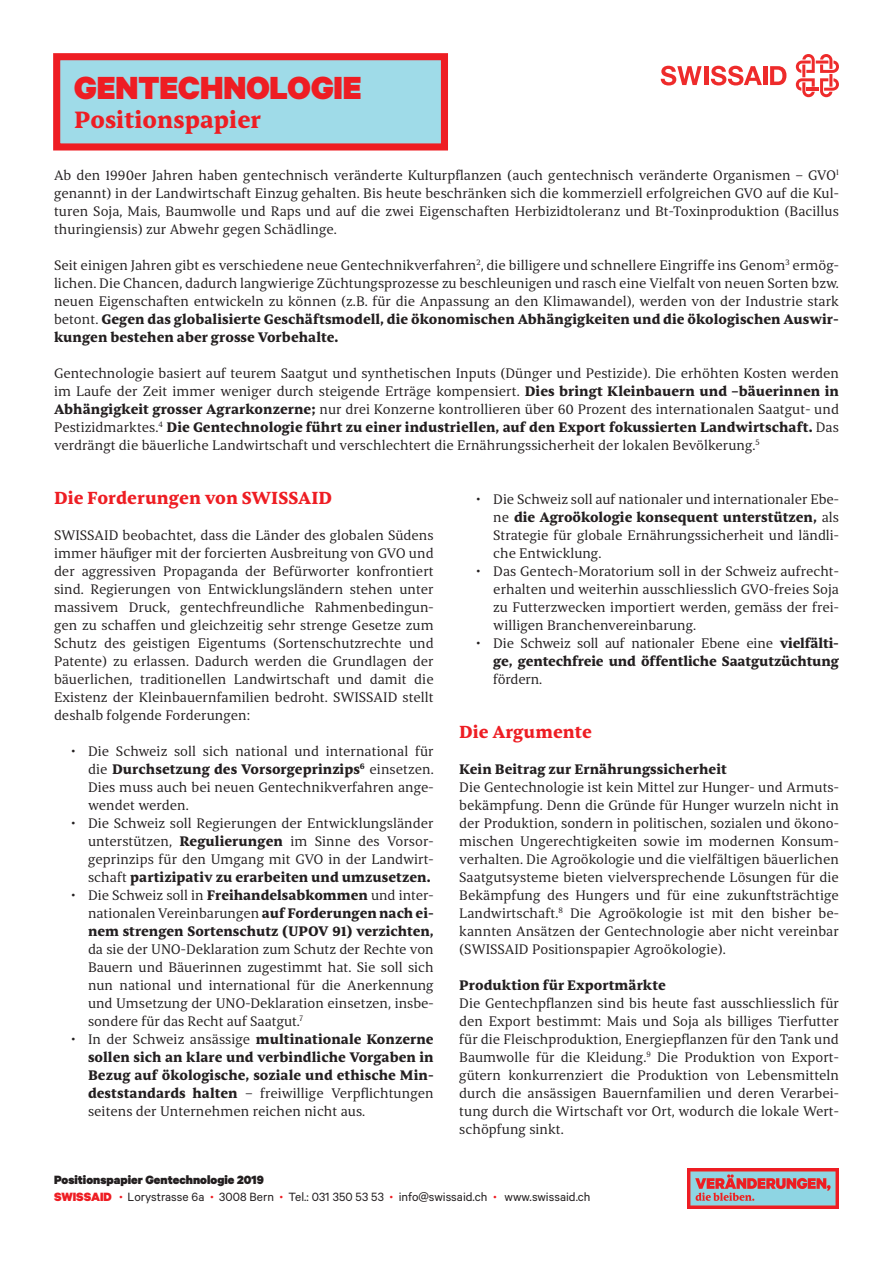
<style>
.page{position:relative;width:893px;height:1263px;background:#fff}
.page>*{position:absolute;margin:0;border:0;box-sizing:border-box;transform-origin:0 0}
.t1{font:900 36px "Calibre";color:#ee1d23}
.t2{font:700 24.3px "Torrent";color:#ee1d23}
.t3{font:700 18px "Torrent";color:#ee1d23}
.t4{font:14.25px/18px "Torrent";color:#231f20;text-align:justify}
.t5{font:700 14.25px/18px "Torrent";color:#231f20;text-align:justify}
.t6{font:13.5px/16.2px "Calibre";color:#231f20}
.s1{font-weight:700}
.s2{font-weight:400}
.s3{font-weight:900}
.s4{font-weight:900;color:#ee1d23}
.s5{font-weight:700;color:#ee1d23}
</style>
<div class="page">
<img style="left:687px;top:1168px;width:152px;height:41px">
<svg style="left:796px;top:54px;width:43px;height:43px"></svg>
<svg style="left:661px;top:66px;width:41px;height:19px"></svg>
<hr style="left:704px;top:66px;width:4px;height:19px;background:#ee2b2b">
<svg style="left:711px;top:66px;width:51px;height:19px"></svg>
<hr style="left:763px;top:66px;width:4px;height:19px;background:#ee2b2b">
<svg style="left:770px;top:66px;width:16px;height:19px"></svg>
<div style="left:53px;top:53px;width:395px;height:97px;background:#9fdbe8;border:7px solid #ee1d23"></div>
<h1 class="t1" style="left:74px;top:65px;width:289px">GENTECHNOLOGIE</h1>
<h2 class="t2" style="left:74px;top:105px;width:189px">Positionspapier</h2>
<p class="t4" style="left:54px;top:166px;width:786px">Ab den 1990er Jahren haben gentechnisch veränderte Kulturpflanzen (auch gentechnisch veränderte Organismen – GVO<sup>1 </sup>genannt) in der Landwirtschaft Einzug gehalten. Bis heute beschränken sich die kommerziell erfolgreichen GVO auf die Kul&shy;turen Soja, Mais, Baumwolle und Raps und auf die zwei Eigenschaften Herbizidtoleranz und Bt-Toxinproduktion (Bacillus thuringiensis) zur Abwehr gegen Schädlinge.</p>
<p class="t4" style="left:54px;top:256px;width:787px">Seit einigen Jahren gibt es verschiedene neue Gentechnikverfahren<sup>2</sup>, die billigere und schnellere Eingriffe ins Genom<sup>3</sup> ermög&shy;lichen. Die Chancen, dadurch langwierige Züchtungsprozesse zu beschleunigen und rasch eine Vielfalt von neuen Sorten bzw. neuen Eigenschaften entwickeln zu können (z.B. für die Anpassung an den Klimawandel), werden von der Industrie stark betont. <span class="s1">Gegen das globalisierte Geschäftsmodell, die ökonomischen Abhängigkeiten und die ökologischen Auswir&shy;kungen bestehen aber grosse Vorbehalte.</span></p>
<p class="t4" style="left:54px;top:364px;width:786px">Gentechnologie basiert auf teurem Saatgut und synthetischen Inputs (Dünger und Pestizide). Die erhöhten Kosten werden im Laufe der Zeit immer weniger durch steigende Erträge kompensiert. <span class="s1">Dies bringt Kleinbauern und –bäuerinnen in Abhängigkeit grosser Agrarkonzerne;</span> nur drei Konzerne kontrollieren über 60 Prozent des internationalen Saatgut- und Pestizidmarktes.<sup>4</sup> <span class="s1">Die Gentechnologie führt zu einer industriellen, auf den Export fokussierten Landwirtschaft.</span> Das verdrängt die bäuerliche Landwirtschaft und verschlechtert die Ernährungssicherheit der lokalen Bevölkerung.<sup>5</sup></p>
<p class="t3" style="left:54px;top:487px;width:280px">Die Forderungen von SWISSAID</p>
<p class="t4" style="left:54px;top:526px;width:381px">SWISSAID beobachtet, dass die Länder des globalen Südens immer häufiger mit der forcierten Ausbreitung von GVO und der aggressiven Propaganda der Befürworter konfrontiert sind. Regierungen von Entwicklungsländern stehen unter massivem Druck, gentechfreundliche Rahmenbedingun&shy;gen zu schaffen und gleichzeitig sehr strenge Gesetze zum Schutz des geistigen Eigentums (Sortenschutzrechte und Patente) zu erlassen. Dadurch werden die Grundlagen der bäuerlichen, traditionellen Landwirtschaft und damit die Existenz der Kleinbauernfamilien bedroht. SWISSAID stellt deshalb folgende Forderungen:</p>
<p class="t4" style="left:88px;top:742px;width:347px;text-indent:-17px">• Die Schweiz soll sich national und international für die <span class="s1">Durchsetzung des Vorsorgeprinzips</span><sup>6</sup> einsetzen.<br>Dies muss auch bei neuen Gentechnikverfahren ange&shy;wendet werden.</p>
<p class="t4" style="left:88px;top:814px;width:347px;text-indent:-17px">• Die Schweiz soll Regierungen der Entwicklungsländer unterstützen, <span class="s1">Regulierungen</span> im Sinne des Vorsor&shy;geprinzips für den Umgang mit GVO in der Landwirt&shy;schaft <span class="s1">partizipativ zu erarbeiten und umzusetzen.</span></p>
<p class="t5" style="left:88px;top:886px;width:347px;text-indent:-17px"><span class="s2">• Die Schweiz soll in</span> Freihandelsabkommen <span class="s2">und inter&shy;nationalen Vereinbarungen</span> auf Forderungen nach ei&shy;nem strengen Sortenschutz (UPOV 91) verzichten,</p>
<p class="t4" style="left:88px;top:940px;width:347px">da sie der UNO-Deklaration zum Schutz der Rechte von Bauern und Bäuerinnen zugestimmt hat. Sie soll sich nun national und international für die Anerkennung und Umsetzung der UNO-Deklaration einsetzen, insbe&shy;sondere für das Recht auf Saatgut.<sup>7</sup></p>
<p class="t5" style="left:88px;top:1030px;width:347px;text-indent:-17px"><span class="s2">• In der Schweiz ansässige</span> multinationale Konzerne sollen sich an klare und verbindliche Vorgaben in Bezug auf ökologische, soziale und ethische Min&shy;deststandards halten <span class="s2">– freiwillige Verpflichtungen seitens der Unternehmen reichen nicht aus.</span></p>
<p class="t4" style="left:493px;top:490px;width:347px;text-indent:-17px">• Die Schweiz soll auf nationaler und internationaler Ebe&shy;ne <span class="s1">die Agroökologie konsequent unterstützen,</span> als Strategie für globale Ernährungssicherheit und ländli&shy;che Entwicklung.</p>
<p class="t4" style="left:493px;top:562px;width:347px;text-indent:-17px">• Das Gentech-Moratorium soll in der Schweiz aufrecht&shy;erhalten und weiterhin ausschliesslich GVO-freies Soja zu Futterzwecken importiert werden, gemäss der frei&shy;willigen Branchenvereinbarung.</p>
<p class="t5" style="left:476px;top:634px;width:364px;text-align:right"><span class="s2">• Die Schweiz soll auf nationaler Ebene eine</span> vielfälti&shy;ge, gentechfreie und öffentliche Saatgutzüchtung</p>
<p class="t4" style="left:493px;top:670px;width:50px">fördern.</p>
<p class="t3" style="left:459px;top:721px;width:134px">Die Argumente</p>
<p class="t5" style="left:459px;top:760px;width:269px">Kein Beitrag zur Ernährungssicherheit</p>
<p class="t4" style="left:459px;top:778px;width:381px">Die Gentechnologie ist kein Mittel zur Hunger- und Armuts&shy;bekämpfung. Denn die Gründe für Hunger wurzeln nicht in der Produktion, sondern in politischen, sozialen und ökono&shy;mischen Ungerechtigkeiten sowie im modernen Konsum&shy;verhalten. Die Agroökologie und die vielfältigen bäuerlichen Saatgutsysteme bieten vielversprechende Lösungen für die Bekämpfung des Hungers und für eine zukunftsträchtige Landwirtschaft.<sup>8</sup> Die Agroökologie ist mit den bisher be&shy;kannten Ansätzen der Gentechnologie aber nicht vereinbar (SWISSAID Positionspapier Agroökologie).</p>
<p class="t5" style="left:459px;top:976px;width:208px">Produktion für Exportmärkte</p>
<p class="t4" style="left:459px;top:994px;width:381px">Die Gentechpflanzen sind bis heute fast ausschliesslich für den Export bestimmt: Mais und Soja als billiges Tierfutter für die Fleischproduktion, Energiepflanzen für den Tank und Baumwolle für die Kleidung.<sup>9</sup> Die Produktion von Export&shy;gütern konkurrenziert die Produktion von Lebensmitteln durch die ansässigen Bauernfamilien und deren Verarbei&shy;tung durch die Wirtschaft vor Ort, wodurch die lokale Wert&shy;schöpfung sinkt.</p>
<p class="t6" style="left:54px;top:1172px;width:538px"><span class="s3">Positionspapier Gentechnologie 2019<br></span><span class="s4">SWISSAID</span> <span class="s5">·</span> Lorystrasse 6a <span class="s5">·</span> 3008 Bern <span class="s5">·</span> Tel.: 031 350 53 53 <span class="s5">·</span> info@swissaid.ch <span class="s5">·</span> www.swissaid.ch</p>
</div>
